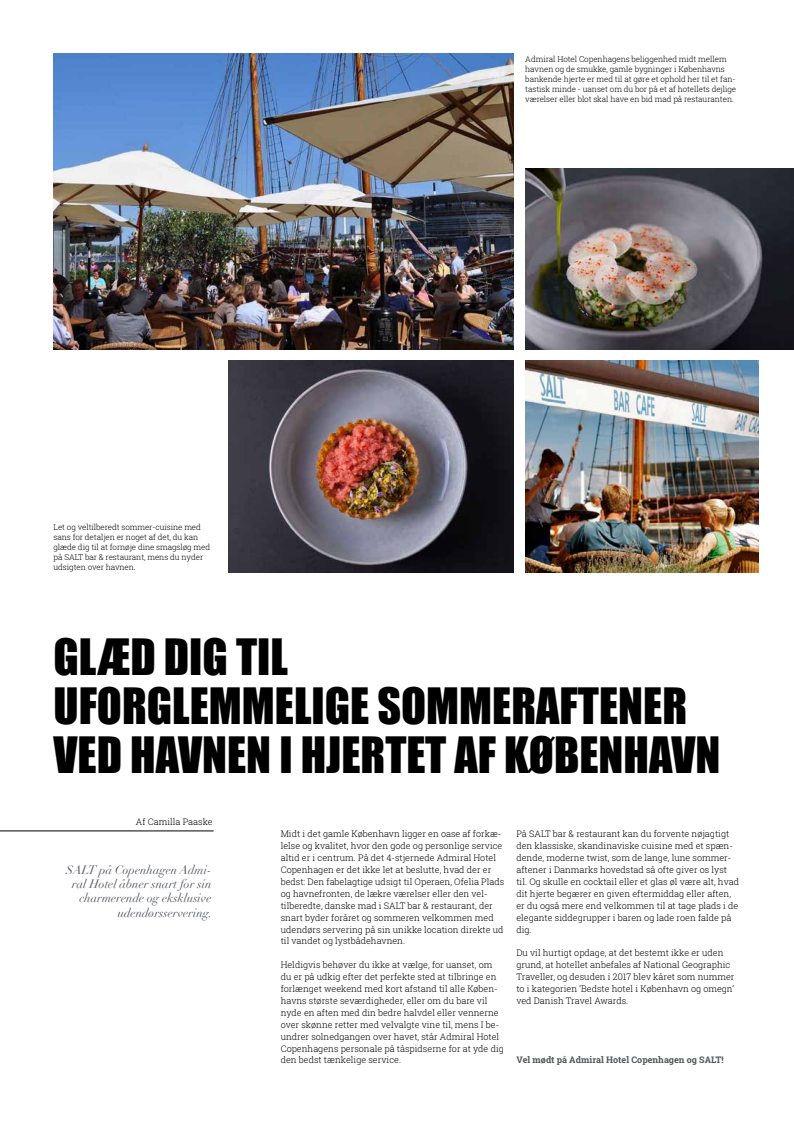
<style>
.page{position:relative;width:794px;height:1134px;background:#fff}
.page>*{position:absolute;margin:0;border:0;box-sizing:border-box;transform-origin:0 0}
.t1{font:46px/49px "Impact";color:#000}
.t2{font:italic 12px/14.4px "Didot";color:#51555c;text-align:right}
.t3{font:300 9px/11.9px "Roboto Slab";color:#000}
.t4{font:700 9px "Roboto Slab";color:#51555c}
.t5{font:300 8px/10px "Roboto Slab";letter-spacing:-.01em;color:#000}
</style>
<div class="page">
<hr style="left:0;top:831px;width:214px;height:1px;background:#000">
<img style="left:54px;top:54px;width:459px;height:296px">
<img style="left:525px;top:168px;width:269px;height:182px">
<img style="left:229px;top:361px;width:285px;height:211px">
<img style="left:525px;top:361px;width:233px;height:211px">
<p class="t5" style="left:53px;top:522px;width:158px">Let og veltilberedt sommer-cuisine med sans for detaljen er noget af det, du kan glæde dig til at fornøje dine smagsløg med på SALT bar &amp; restaurant, mens du nyder udsigten over havnen.</p>
<p class="t5" style="left:525px;top:54px;width:212px">Admiral Hotel Copenhagens beliggenhed midt mellem havnen og de smukke, gamle bygninger i Københavns bankende hjerte er med til at gøre et ophold her til et fan&shy;tastisk minde - uanset om du bor på et af hotellets dejlige værelser eller blot skal have en bid mad på restauranten.</p>
<h1 class="t1" style="left:53px;top:631px;width:668px">GLÆD DIG TIL<br>UFORGLEMMELIGE SOMMERAFTENER<br>VED HAVNEN I HJERTET AF KØBENHAVN</h1>
<p class="t3" style="left:136px;top:815px;width:78px">Af Camilla Paaske</p>
<h2 class="t2" style="left:66px;top:862px;width:148px">SALT på Copenhagen Admi&shy;ral Hotel åbner snart for sin charmerende og eksklusive udendørsservering.</h2>
<p class="t3" style="left:281px;top:828px;width:225px">Midt i det gamle København ligger en oase af forkæ&shy;lelse og kvalitet, hvor den gode og personlige service altid er i centrum. På det 4-stjernede Admiral Hotel Copenhagen er det ikke let at beslutte, hvad der er bedst: Den fabelagtige udsigt til Operaen, Ofelia Plads og havnefronten, de lækre værelser eller den vel&shy;tilberedte, danske mad i SALT bar &amp; restaurant, der snart byder foråret og sommeren velkommen med udendørs servering på sin unikke location direkte ud til vandet og lystbådehavnen.</p>
<p class="t3" style="left:281px;top:959px;width:225px">Heldigvis behøver du ikke at vælge, for uanset, om du er på udkig efter det perfekte sted at tilbringe en forlænget weekend med kort afstand til alle Køben&shy;havns største seværdigheder, eller om du bare vil nyde en aften med din bedre halvdel eller vennerne over skønne retter med velvalgte vine til, mens I be&shy;undrer solnedgangen over havet, står Admiral Hotel Copenhagens personale på tåspidserne for at yde dig den bedst tænkelige service.</p>
<p class="t3" style="left:516px;top:828px;width:224px">På SALT bar &amp; restaurant kan du forvente nøjagtigt den klassiske, skandinaviske cuisine med et spæn&shy;dende, moderne twist, som de lange, lune sommer&shy;aftener i Danmarks hovedstad så ofte giver os lyst til. Og skulle en cocktail eller et glas øl være alt, hvad dit hjerte begærer en given eftermiddag eller aften, er du også mere end velkommen til at tage plads i de elegante siddegrupper i baren og lade roen falde på dig.</p>
<p class="t3" style="left:516px;top:947px;width:220px">Du vil hurtigt opdage, at det bestemt ikke er uden grund, at hotellet anbefales af National Geographic Traveller, og desuden i 2017 blev kåret som nummer to i kategorien ‘Bedste hotel i København og omegn’ ved Danish Travel Awards.</p>
<p class="t4" style="left:516px;top:1054px;width:209px">Vel mødt på Admiral Hotel Copenhagen og SALT!</p>
</div>
